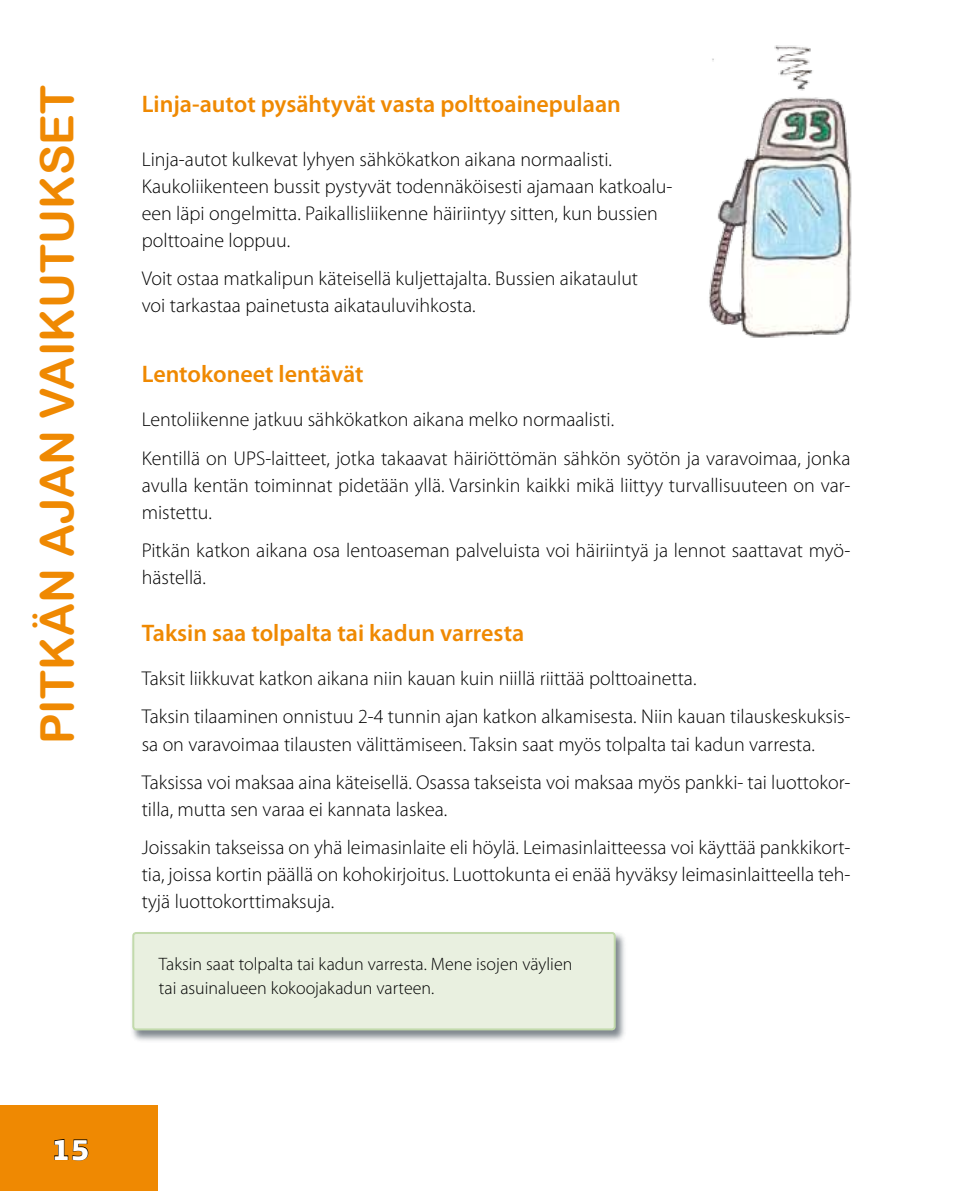
<style>
.page{position:relative;width:964px;height:1191px;background:#fff}
.page>*{position:absolute;margin:0;border:0;box-sizing:border-box;transform-origin:0 0}
.t1{font:46px "Arial Rounded MT Bold";color:#ef8902}
.t2{font:600 24px "Myriad Pro";color:#ef8902}
.t3{font:300 20px/27px "Myriad Pro";color:#000}
.t4{font:300 18px/24px "Myriad Pro";color:#000}
</style>
<div class="page">
<div style="left:0;top:1106px;width:158px;height:85px;background:#ef8902"></div>
<div style="left:130px;top:930px;width:497px;height:113px;background:#303d47;opacity:.62"></div>
<div style="left:133px;top:933px;width:482px;height:96px;background:#e9f0e0;border-radius:3px"></div>
<div style="left:132px;top:932px;width:484px;height:98px;border:2px solid #c2daac;border-radius:3px"></div>
<img style="left:709px;top:45px;width:143px;height:293px">
<svg style="left:54px;top:1139px;width:35px;height:22px"></svg>
<h1 class="t1" style="left:40px;top:744px;width:660px;rotate:-90deg">PITKÄN AJAN VAIKUTUKSET</h1>
<p class="t2" style="left:142px;top:92px;width:481px">Linja-autot pysähtyvät vasta polttoainepulaan</p>
<p class="t3" style="left:142px;top:147px;width:532px">Linja-autot kulkevat lyhyen sähkökatkon aikana normaalisti.<br>Kaukoliikenteen bussit pystyvät todennäköisesti ajamaan katkoalu&shy;een läpi ongelmitta. Paikallisliikenne häiriintyy sitten, kun bussien polttoaine loppuu.</p>
<p class="t3" style="left:142px;top:266px;width:498px">Voit ostaa matkalipun käteisellä kuljettajalta. Bussien aikataulut voi tarkastaa painetusta aikatauluvihkosta.</p>
<p class="t2" style="left:142px;top:362px;width:223px">Lentokoneet lentävät</p>
<p class="t3" style="left:142px;top:401px;width:710px;line-height:38.4px">Lentoliikenne jatkuu sähkökatkon aikana melko normaalisti.<br>Kentillä on UPS-laitteet, jotka takaavat häiriöttömän sähkön syötön ja varavoimaa, jonka</p>
<p class="t3" style="left:142px;top:472px;width:710px">avulla kentän toiminnat pidetään yllä. Varsinkin kaikki mikä liittyy turvallisuuteen on var&shy;mistettu.</p>
<p class="t3" style="left:142px;top:537px;width:710px">Pitkän katkon aikana osa lentoaseman palveluista voi häiriintyä ja lennot saattavat myö&shy;hästellä.</p>
<p class="t2" style="left:142px;top:621px;width:384px">Taksin saa tolpalta tai kadun varresta</p>
<p class="t3" style="left:142px;top:660px;width:710px;line-height:38.4px">Taksit liikkuvat katkon aikana niin kauan kuin niillä riittää polttoainetta.<br>Taksin tilaaminen onnistuu 2-4 tunnin ajan katkon alkamisesta. Niin kauan tilauskeskuksis-</p>
<p class="t3" style="left:142px;top:725px;width:710px;line-height:38.4px">sa on varavoimaa tilausten välittämiseen. Taksin saat myös tolpalta tai kadun varresta.<br>Taksissa voi maksaa aina käteisellä. Osassa takseista voi maksaa myös pankki- tai luottokor-</p>
<p class="t3" style="left:142px;top:791px;width:710px;line-height:38.4px">tilla, mutta sen varaa ei kannata laskea.<br>Joissakin takseissa on yhä leimasinlaite eli höylä. Leimasinlaitteessa voi käyttää pankkikort-</p>
<p class="t3" style="left:142px;top:862px;width:710px">tia, joissa kortin päällä on kohokirjoitus. Luottokunta ei enää hyväksy leimasinlaitteella teh&shy;tyjä luottokorttimaksuja.</p>
<p class="t4" style="left:159px;top:953px;width:415px">Taksin saat tolpalta tai kadun varresta. Mene isojen väylien tai asuinalueen kokoojakadun varteen.</p>
</div>
